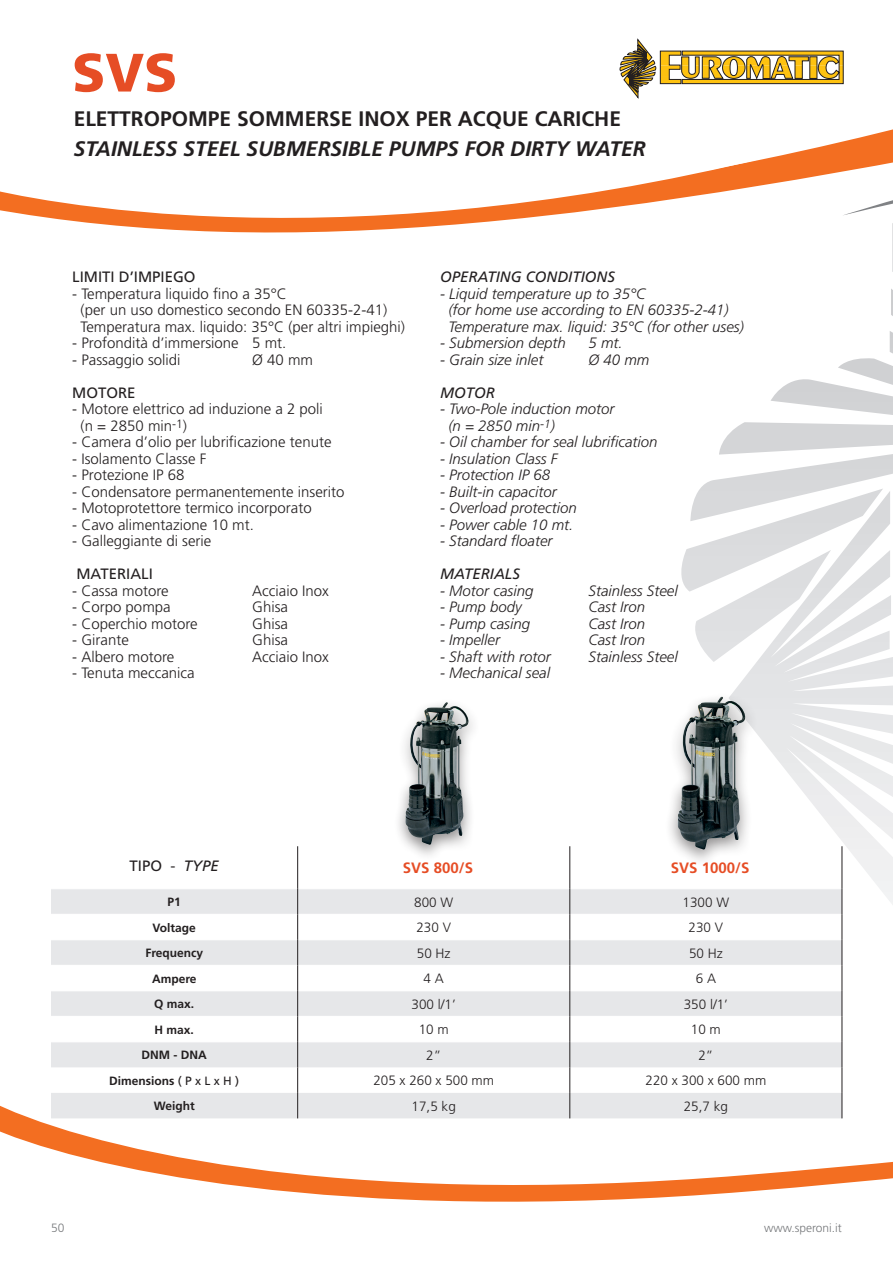
<style>
.page{position:relative;width:893px;height:1263px;background:#fff}
.page>*{position:absolute;margin:0;border:0;box-sizing:border-box;transform-origin:0 0}
.t1{font:900 54px "Frutiger LT Std";color:#e64d25}
.t2{font:italic 700 21px "Frutiger LT Std";color:#231f20}
.t3{font:700 21px "Frutiger LT Std";color:#231f20}
.t4{font:300 15px/16.5px "Frutiger LT Std";color:#231f20}
.t5{font:italic 300 15px/16.5px "Frutiger LT Std";color:#231f20}
.t6{font:15px "Frutiger LT Std";color:#231f20}
.t7{font:italic 15px "Frutiger LT Std";color:#231f20}
.t8{font:700 15px "Frutiger LT Std";color:#e64d25}
.t9{font:300 13.5px "Frutiger LT Std";color:#231f20}
.t10{font:700 12px "Frutiger LT Std";color:#231f20}
.t11{font:300 12px "Frutiger LT Std";color:#76787b}
.s1{font-style:italic}
.s2{font-weight:400}
</style>
<div class="page">
<img style="left:681px;top:368px;width:212px;height:537px">
<svg style="left:0;top:1106px;width:893px;height:96px"></svg>
<svg style="left:0;top:188px;width:893px;height:180px"></svg>
<svg style="left:619px;top:38px;width:274px;height:177px"></svg>
<svg style="left:51px;top:846px;width:792px;height:272px"></svg>
<hr style="left:570px;top:846px;width:1px;height:43px;background:#231f20">
<div style="left:393px;top:696px;width:88px;height:166px;background:#231f20;opacity:.5"></div>
<img style="left:405px;top:702px;width:64px;height:143px">
<div style="left:664px;top:691px;width:94px;height:177px;background:#231f20;opacity:.5"></div>
<img style="left:678px;top:697px;width:68px;height:153px">
<h1 class="t1" style="left:72px;top:40px;width:106px">SVS</h1>
<h2 class="t3" style="left:74px;top:107px;width:549px">ELETTROPOMPE SOMMERSE INOX PER ACQUE CARICHE</h2>
<h2 class="t2" style="left:74px;top:137px;width:573px">STAINLESS STEEL SUBMERSIBLE PUMPS FOR DIRTY WATER</h2>
<p class="t6" style="left:72px;top:268px;width:125px">LIMITI D’IMPIEGO</p>
<p class="t4" style="left:81px;top:286px;width:326px;text-indent:-8px">- Temperatura liquido fino a 35°C<br>(per un uso domestico secondo EN 60335-2-41)<br>Temperatura max. liquido: 35°C (per altri impieghi)</p>
<p class="t4" style="left:72px;top:335px;width:216px">- Profondità d’immersione 5 mt.</p>
<p class="t4" style="left:72px;top:352px;width:110px">- Passaggio solidi</p>
<p class="t4" style="left:252px;top:352px;width:62px">Ø 40 mm</p>
<p class="t6" style="left:72px;top:384px;width:65px">MOTORE</p>
<p class="t4" style="left:81px;top:401px;width:244px;text-indent:-8px">- Motore elettrico ad induzione a 2 poli (n = 2850 min<sup>-1</sup>)</p>
<p class="t4" style="left:72px;top:434px;width:261px">- Camera d’olio per lubrificazione tenute</p>
<p class="t4" style="left:72px;top:451px;width:136px">- Isolamento Classe F</p>
<p class="t4" style="left:72px;top:467px;width:114px">- Protezione IP 68</p>
<p class="t4" style="left:72px;top:484px;width:274px">- Condensatore permanentemente inserito</p>
<p class="t4" style="left:72px;top:500px;width:241px">- Motoprotettore termico incorporato</p>
<p class="t4" style="left:72px;top:517px;width:183px">- Cavo alimentazione 10 mt.</p>
<p class="t4" style="left:72px;top:533px;width:141px">- Galleggiante di serie</p>
<p class="t6" style="left:76px;top:565px;width:78px">MATERIALI</p>
<p class="t4" style="left:72px;top:583px;width:98px">- Cassa motore</p>
<p class="t4" style="left:252px;top:583px;width:78px">Acciaio Inox</p>
<p class="t4" style="left:72px;top:599px;width:100px">- Corpo pompa</p>
<p class="t4" style="left:252px;top:599px;width:37px">Ghisa</p>
<p class="t4" style="left:72px;top:616px;width:127px">- Coperchio motore</p>
<p class="t4" style="left:252px;top:616px;width:37px">Ghisa</p>
<p class="t4" style="left:72px;top:632px;width:58px">- Girante</p>
<p class="t4" style="left:252px;top:632px;width:37px">Ghisa</p>
<p class="t4" style="left:72px;top:649px;width:103px">- Albero motore</p>
<p class="t4" style="left:252px;top:649px;width:78px">Acciaio Inox</p>
<p class="t4" style="left:72px;top:665px;width:124px">- Tenuta meccanica</p>
<p class="t7" style="left:440px;top:268px;width:176px">OPERATING CONDITIONS</p>
<p class="t5" style="left:448px;top:286px;width:297px;text-indent:-8px">- Liquid temperature up to 35°C<br>(for home use according to EN 60335-2-41)<br>Temperature max. liquid: 35°C (for other uses)</p>
<p class="t5" style="left:440px;top:335px;width:127px">- Submersion depth</p>
<p class="t5" style="left:589px;top:335px;width:36px">5 mt.</p>
<p class="t5" style="left:440px;top:352px;width:105px">- Grain size inlet</p>
<p class="t5" style="left:589px;top:352px;width:62px">Ø 40 mm</p>
<p class="t7" style="left:440px;top:384px;width:57px">MOTOR</p>
<p class="t5" style="left:448px;top:401px;width:168px;text-indent:-8px">- Two-Pole induction motor (n = 2850 min<sup>-1</sup>)</p>
<p class="t5" style="left:440px;top:434px;width:219px">- Oil chamber for seal lubrification</p>
<p class="t5" style="left:440px;top:451px;width:119px">- Insulation Class F</p>
<p class="t5" style="left:440px;top:467px;width:112px">- Protection IP 68</p>
<p class="t5" style="left:440px;top:484px;width:118px">- Built-in capacitor</p>
<p class="t5" style="left:440px;top:500px;width:138px">- Overload protection</p>
<p class="t5" style="left:440px;top:517px;width:135px">- Power cable 10 mt.</p>
<p class="t5" style="left:440px;top:533px;width:114px">- Standard floater</p>
<p class="t7" style="left:440px;top:565px;width:81px">MATERIALS</p>
<p class="t5" style="left:440px;top:583px;width:95px">- Motor casing</p>
<p class="t5" style="left:589px;top:583px;width:91px">Stainless Steel</p>
<p class="t5" style="left:440px;top:599px;width:83px">- Pump body</p>
<p class="t5" style="left:589px;top:599px;width:58px">Cast Iron</p>
<p class="t5" style="left:440px;top:616px;width:92px">- Pump casing</p>
<p class="t5" style="left:589px;top:616px;width:58px">Cast Iron</p>
<p class="t5" style="left:440px;top:632px;width:61px">- Impeller</p>
<p class="t5" style="left:589px;top:632px;width:58px">Cast Iron</p>
<p class="t5" style="left:440px;top:649px;width:112px">- Shaft with rotor</p>
<p class="t5" style="left:589px;top:649px;width:91px">Stainless Steel</p>
<p class="t5" style="left:440px;top:665px;width:111px">- Mechanical seal</p>
<p class="t6" style="left:130px;top:857px;width:91px">TIPO - <span class="s1">TYPE</span></p>
<p class="t8" style="left:403px;top:859px;width:72px">SVS 800/S</p>
<p class="t8" style="left:671px;top:859px;width:80px">SVS 1000/S</p>
<p class="t10" style="left:168px;top:895px;width:15px">P1</p>
<p class="t9" style="left:414px;top:894px;width:41px">800 W</p>
<p class="t9" style="left:683px;top:894px;width:48px">1300 W</p>
<p class="t10" style="left:153px;top:920px;width:45px">Voltage</p>
<p class="t9" style="left:416px;top:920px;width:36px">230 V</p>
<p class="t9" style="left:689px;top:920px;width:36px">230 V</p>
<p class="t10" style="left:145px;top:946px;width:59px">Frequency</p>
<p class="t9" style="left:417px;top:945px;width:35px">50 Hz</p>
<p class="t9" style="left:689px;top:945px;width:35px">50 Hz</p>
<p class="t10" style="left:152px;top:971px;width:46px">Ampere</p>
<p class="t9" style="left:424px;top:971px;width:22px">4 A</p>
<p class="t9" style="left:696px;top:971px;width:22px">6 A</p>
<p class="t10" style="left:154px;top:997px;width:42px">Q max.</p>
<p class="t9" style="left:412px;top:996px;width:46px">300 l/1’</p>
<p class="t9" style="left:684px;top:996px;width:46px">350 l/1’</p>
<p class="t10" style="left:155px;top:1022px;width:41px">H max.</p>
<p class="t9" style="left:419px;top:1022px;width:32px">10 m</p>
<p class="t9" style="left:691px;top:1022px;width:32px">10 m</p>
<p class="t10" style="left:142px;top:1048px;width:67px">DNM - DNA</p>
<p class="t9" style="left:426px;top:1047px;width:17px">2”</p>
<p class="t9" style="left:698px;top:1047px;width:17px">2”</p>
<p class="t10" style="left:109px;top:1073px;width:132px">Dimensions <span class="s2">( P x L x H )</span></p>
<p class="t9" style="left:373px;top:1073px;width:122px">205 x 260 x 500 mm</p>
<p class="t9" style="left:645px;top:1073px;width:122px">220 x 300 x 600 mm</p>
<p class="t10" style="left:154px;top:1099px;width:43px">Weight</p>
<p class="t9" style="left:412px;top:1098px;width:46px">17,5 kg</p>
<p class="t9" style="left:684px;top:1098px;width:46px">25,7 kg</p>
<p class="t11" style="left:51px;top:1221px;width:15px">50</p>
<p class="t11" style="left:764px;top:1221px;width:79px">www.speroni.it</p>
</div>
